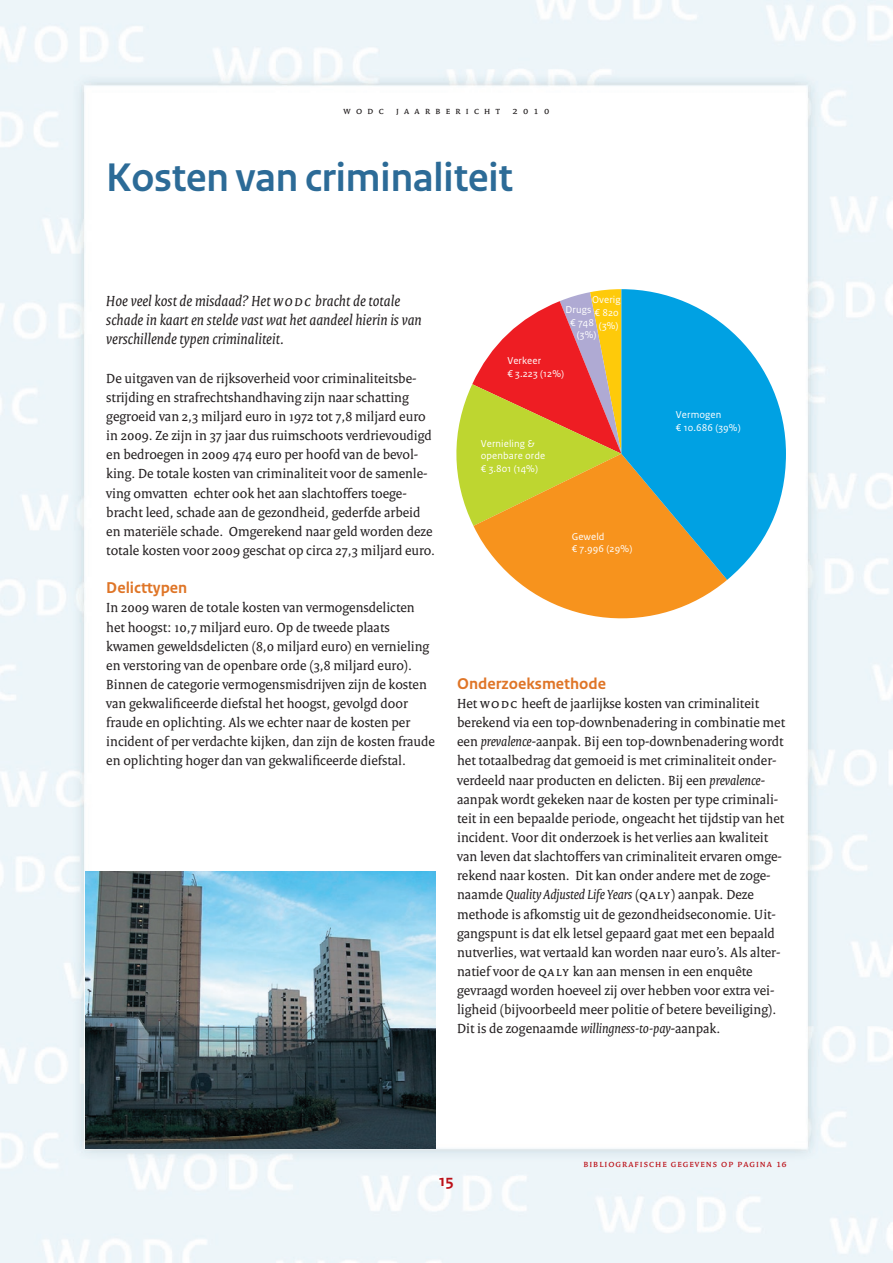
<style>
.page{position:relative;width:893px;height:1263px;background:#fff}
.page>*{position:absolute;margin:0;border:0;box-sizing:border-box;transform-origin:0 0}
.t1{font:700 42px "Rijksoverheid Sans Heading";color:#2c6b97}
.t2{font:700 16.5px "Rijksoverheid Sans Text";color:#df7527}
.t3{font:700 16.5px "Rijksoverheid Sans Text";color:#bb1018}
.t4{font:italic 15.75px/19.2px "Rijksoverheid Serif";letter-spacing:.01em;color:#231f20}
.t5{font:14.25px/19.2px "Rijksoverheid Serif";color:#231f20}
.t6{font:10.5px/12.8px "Rijksoverheid Sans Text";letter-spacing:.01em;color:#fff}
.t7{font:10.5px "Rijksoverheid Serif";letter-spacing:.1em;color:#bb1018}
.t8{font:10.5px "Rijksoverheid Serif";letter-spacing:.5em;color:#231f20}
.s1{font-style:italic}
</style>
<div class="page">
<img style="left:0;top:0;width:893px;height:1263px">
<img style="left:85px;top:872px;width:351px;height:276px">
<svg style="left:456px;top:289px;width:271px;height:329px"></svg>
<svg style="left:621px;top:289px;width:165px;height:291px;fill:#00a1e3"></svg>
<p class="t8" style="left:344px;top:104px;width:207px">wodc jaarbericht 2010</p>
<h1 class="t1" style="left:106px;top:154px;width:408px">Kosten van criminaliteit</h1>
<p class="t4" style="left:106px;top:291px;width:317px">Hoe veel kost de misdaad? Het wodc bracht de totale schade in kaart en stelde vast wat het aandeel hierin is van verschillende typen criminaliteit.</p>
<p class="t5" style="left:106px;top:368px;width:330px">De uitgaven van de rijksoverheid voor criminaliteitsbe&shy;strijding en strafrechtshandhaving zijn naar schatting gegroeid van 2,3 miljard euro in 1972 tot 7,8 miljard euro in 2009. Ze zijn in 37 jaar dus ruimschoots verdrievoudigd en bedroegen in 2009 474 euro per hoofd van de bevol&shy;king. De totale kosten van criminaliteit voor de samenle&shy;ving omvatten echter ook het aan slachtoffers toege&shy;bracht leed, schade aan de gezondheid, gederfde arbeid en materiële schade. Omgerekend naar geld worden deze totale kosten voor 2009 geschat op circa 27,3 miljard euro.</p>
<p class="t2" style="left:106px;top:578px;width:83px">Delicttypen</p>
<p class="t5" style="left:106px;top:598px;width:330px">In 2009 waren de totale kosten van vermogensdelicten het hoogst: 10,7 miljard euro. Op de tweede plaats kwamen geweldsdelicten (8,0 miljard euro) en vernieling en verstoring van de openbare orde (3,8 miljard euro).<br>Binnen de categorie vermogensmisdrijven zijn de kosten van gekwalificeerde diefstal het hoogst, gevolgd door fraude en oplichting. Als we echter naar de kosten per incident of per verdachte kijken, dan zijn de kosten fraude en oplichting hoger dan van gekwalificeerde diefstal.</p>
<p class="t6" style="left:592px;top:293px;width:30px;text-align:center">Overig € 820 (3%)</p>
<p class="t6" style="left:566px;top:303px;width:27px">Drugs</p>
<p class="t6" style="left:570px;top:316px;width:26px">€ 748</p>
<p class="t6" style="left:577px;top:329px;width:21px">(3%)</p>
<p class="t6" style="left:507px;top:354px;width:58px">Verkeer<br>€ 3.223 (12%)</p>
<p class="t6" style="left:481px;top:437px;width:66px">Vernieling &amp; openbare orde € 3.801 (14%)</p>
<p class="t6" style="left:572px;top:530px;width:62px">Geweld<br>€ 7.996 (29%)</p>
<p class="t6" style="left:676px;top:408px;width:66px">Vermogen<br>€ 10.686 (39%)</p>
<p class="t2" style="left:457px;top:674px;width:150px">Onderzoeksmethode</p>
<p class="t5" style="left:457px;top:694px;width:330px">Het wodc heeft de jaarlijkse kosten van criminaliteit berekend via een top-downbenadering in combinatie met een <span class="s1">prevalence</span>-aanpak. Bij een top-downbenadering wordt het totaalbedrag dat gemoeid is met criminaliteit onder&shy;verdeeld naar producten en delicten. Bij een <span class="s1">prevalence&shy;</span>aanpak wordt gekeken naar de kosten per type criminali&shy;teit in een bepaalde periode, ongeacht het tijdstip van het incident. Voor dit onderzoek is het verlies aan kwaliteit van leven dat slachtoffers van criminaliteit ervaren omge&shy;rekend naar kosten. Dit kan onder andere met de zoge&shy;naamde <span class="s1">Quality Adjusted Life Years</span> (qaly) aanpak. Deze methode is afkomstig uit de gezondheidseconomie. Uit&shy;gangspunt is dat elk letsel gepaard gaat met een bepaald nutverlies, wat vertaald kan worden naar euro’s. Als alter&shy;natief voor de qaly kan aan mensen in een enquête gevraagd worden hoeveel zij over hebben voor extra vei&shy;ligheid (bijvoorbeeld meer politie of betere beveiliging).<br>Dit is de zogenaamde <span class="s1">willingness-to-pay</span>-aanpak.</p>
<p class="t7" style="left:583px;top:1158px;width:205px">bibliografische gegevens op pagina 16</p>
<p class="t3" style="left:439px;top:1172px;width:16px">15</p>
</div>
